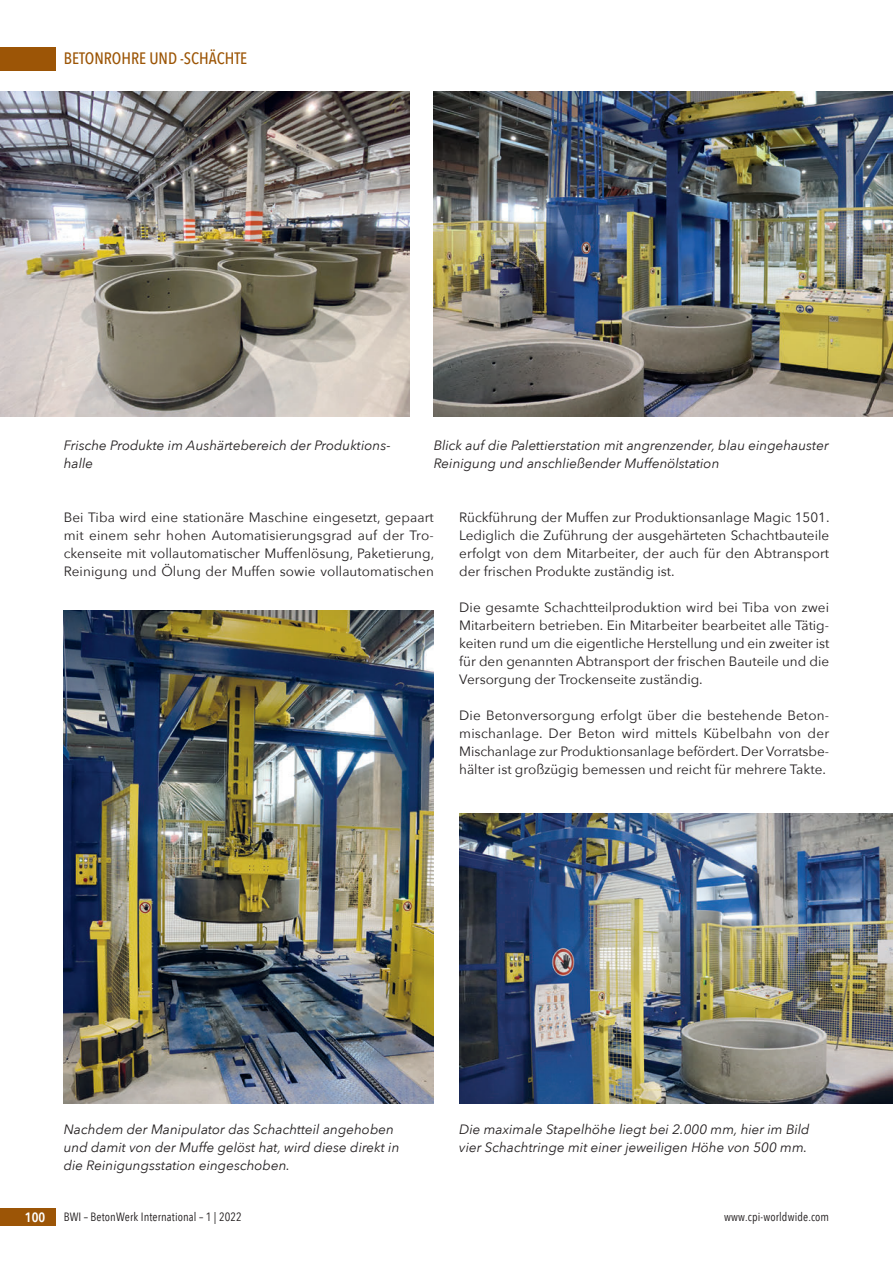
<style>
.page{position:relative;width:893px;height:1263px;background:#fff}
.page>*{position:absolute;margin:0;border:0;box-sizing:border-box;transform-origin:0 0}
.t1{font:500 16.5px "Avenir Next Condensed";color:#9c5506}
.t2{font:13.5px/18px "Avenir Next";color:#231f20;text-align:justify}
.t3{font:italic 13.5px/18px "Avenir Next";color:#231f20}
.t4{font:600 13.5px "Avenir Next Condensed";color:#fff}
.t5{font:12px "Avenir Next Condensed";letter-spacing:.01em;color:#231f20}
</style>
<div class="page">
<div style="left:0;top:47px;width:55px;height:23px;background:#9c5506"></div>
<div style="left:0;top:1208px;width:55px;height:18px;background:#9c5506"></div>
<img style="left:0;top:91px;width:410px;height:326px">
<img style="left:434px;top:91px;width:459px;height:326px">
<img style="left:64px;top:610px;width:370px;height:493px">
<img style="left:459px;top:814px;width:434px;height:289px">
<p class="t1" style="left:64px;top:49px;width:185px">BETONROHRE UND -SCHÄCHTE</p>
<p class="t3" style="left:64px;top:436px;width:328px">Frische Produkte im Aushärtebereich der Produktions&shy;halle</p>
<p class="t3" style="left:434px;top:436px;width:396px">Blick auf die Palettierstation mit angrenzender, blau eingehauster<br>Reinigung und anschließender Muffenölstation</p>
<p class="t2" style="left:64px;top:508px;width:372px">Bei Tiba wird eine stationäre Maschine eingesetzt, gepaart mit einem sehr hohen Automatisierungsgrad auf der Tro&shy;ckenseite mit vollautomatischer Muffenlösung, Paketierung, Reinigung und Ölung der Muffen sowie vollautomatischen</p>
<p class="t2" style="left:459px;top:508px;width:372px">Rückführung der Muffen zur Produktionsanlage Magic 1501.<br>Lediglich die Zuführung der ausgehärteten Schachtbauteile erfolgt von dem Mitarbeiter, der auch für den Abtransport der frischen Produkte zuständig ist.</p>
<p class="t2" style="left:459px;top:598px;width:372px">Die gesamte Schachtteilproduktion wird bei Tiba von zwei Mitarbeitern betrieben. Ein Mitarbeiter bearbeitet alle Tätig&shy;keiten rund um die eigentliche Herstellung und ein zweiter ist für den genannten Abtransport der frischen Bauteile und die Versorgung der Trockenseite zuständig.</p>
<p class="t2" style="left:459px;top:706px;width:371px">Die Betonversorgung erfolgt über die bestehende Beton&shy;mischanlage. Der Beton wird mittels Kübelbahn von der Mischanlage zur Produktionsanlage befördert. Der Vorratsbe&shy;hälter ist großzügig bemessen und reicht für mehrere Takte.</p>
<p class="t3" style="left:64px;top:1120px;width:337px">Nachdem der Manipulator das Schachtteil angehoben und damit von der Muffe gelöst hat, wird diese direkt in die Reinigungsstation eingeschoben.</p>
<p class="t3" style="left:459px;top:1120px;width:352px">Die maximale Stapelhöhe liegt bei 2.000 mm, hier im Bild vier Schachtringe mit einer jeweiligen Höhe von 500 mm.</p>
<p class="t4" style="left:25px;top:1206px;width:22px">100</p>
<p class="t5" style="left:64px;top:1207px;width:180px">BWI – BetonWerk International – 1 | 2022</p>
<p class="t5" style="left:724px;top:1207px;width:107px">www.cpi-worldwide.com</p>
</div>
